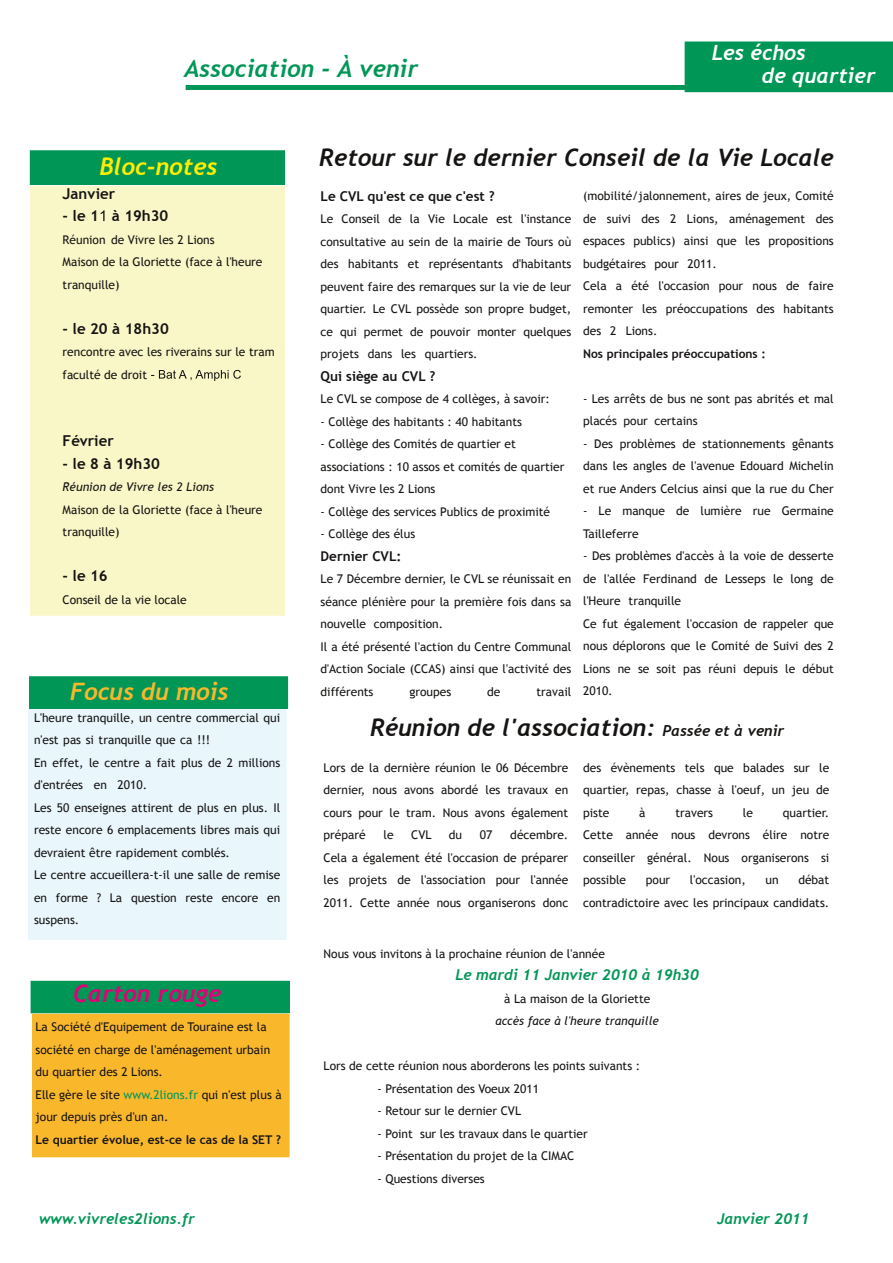
<style>
.page{position:relative;width:893px;height:1263px;background:#fff}
.page>*{position:absolute;margin:0;border:0;box-sizing:border-box;transform-origin:0 0}
.t1{font:italic 700 24px "Trebuchet";color:#161413}
.t2{font:italic 700 24px "Trebuchet";color:#009656}
.t3{font:italic 700 24px "Trebuchet";color:#f9b72c}
.t4{font:italic 700 24px "Trebuchet";color:#e20078}
.t5{font:italic 700 24px "Trebuchet";color:#ffec00}
.t6{font:italic 700 21px/22.5px "Trebuchet";color:#fff}
.t7{font:italic 700 15px "Trebuchet";color:#009656}
.t8{font:700 15px "Trebuchet MS";color:#161413}
.t9{font:700 13.5px "Trebuchet MS";color:#161413}
.t10{font:12px/22.5px "Trebuchet MS";color:#161413}
.t11{font:700 12px "Trebuchet MS";color:#161413}
.t12{font:italic 12px "Trebuchet MS";color:#161413}
.s1{color:#009656}
.s2{font-size:15px}
</style>
<div class="page">
<div style="left:30px;top:151px;width:255px;height:33px;background:#009656"></div>
<div style="left:31px;top:186px;width:254px;height:429px;background:#f9f6c7"></div>
<div style="left:685px;top:42px;width:207px;height:50px;background:#009656"></div>
<svg style="left:101px;top:210px;width:4px;height:11px"></svg>
<svg style="left:151px;top:370px;width:90px;height:11px"></svg>
<div style="left:186px;top:85px;width:499px;height:4px;border:1px solid #009656"></div>
<div style="left:30px;top:677px;width:258px;height:31px;background:#009656"></div>
<div style="left:28px;top:710px;width:258px;height:229px;background:#e9f6fc"></div>
<div style="left:31px;top:981px;width:258px;height:32px;background:#009656"></div>
<div style="left:33px;top:1014px;width:256px;height:143px;background:#f9b72c"></div>
<h1 class="t2" style="left:184px;top:54px;width:235px">Association - À venir</h1>
<h2 class="t6" style="left:762px;top:41px;width:115px;text-indent:-50px">Les échos<br>de quartier</h2>
<h1 class="t5" style="left:100px;top:152px;width:120px">Bloc-notes</h1>
<p class="t8" style="left:63px;top:184px;width:54px">Janvier</p>
<p class="t8" style="left:63px;top:207px;width:107px">- le 1 à 19h30</p>
<p class="t10" style="left:63px;top:228px;width:201px">Réunion de Vivre les 2 Lions<br>Maison de la Gloriette (face à l'heure tranquille)</p>
<p class="t8" style="left:63px;top:319px;width:108px">- le 20 à 18h30</p>
<p class="t10" style="left:63px;top:340px;width:214px">rencontre avec les riverains sur le tram faculté de droit</p>
<p class="t8" style="left:63px;top:432px;width:53px">Février</p>
<p class="t8" style="left:63px;top:454px;width:99px">- le 8 à 19h30</p>
<p class="t12" style="left:63px;top:480px;width:153px">Réunion de Vivre les 2 Lions</p>
<p class="t10" style="left:63px;top:498px;width:201px">Maison de la Gloriette (face à l'heure tranquille)</p>
<p class="t8" style="left:63px;top:567px;width:47px">- le 16</p>
<p class="t10" style="left:63px;top:588px;width:126px">Conseil de la vie locale</p>
<h1 class="t3" style="left:70px;top:677px;width:160px">Focus du mois</h1>
<p class="t10" style="left:34px;top:706px;width:248px">L'heure tranquille, un centre commercial qui n'est pas si tranquille que ca !!!<br>En effet, le centre a fait plus de 2 millions d'entrées en 2010.<br>Les 50 enseignes attirent de plus en plus. Il reste encore 6 emplacements libres mais qui devraient être rapidement comblés.<br>Le centre accueillera-t-il une salle de remise en forme ? La question reste encore en suspens.</p>
<h1 class="t4" style="left:73px;top:979px;width:150px">Carton rouge</h1>
<p class="t10" style="left:36px;top:1016px;width:248px">La Société d'Equipement de Touraine est la société en charge de l'aménagement urbain du quartier des 2 Lions.<br>Elle gère le site <span class="s1">www.2lions.fr</span> qui n'est plus à jour depuis près d'un an.</p>
<p class="t11" style="left:36px;top:1132px;width:247px">Le quartier évolue, est-ce le cas de la SET ?</p>
<h1 class="t1" style="left:319px;top:143px;width:516px">Retour sur le dernier Conseil de la Vie Locale</h1>
<p class="t9" style="left:321px;top:188px;width:176px">Le CVL qu'est ce que c'est ?</p>
<p class="t10" style="left:321px;top:207px;width:252px;text-align:justify">Le Conseil de la Vie Locale est l'instance consultative au sein de la mairie de Tours où des habitants et représentants d'habitants peuvent faire des remarques sur la vie de leur quartier. Le CVL possède son propre budget, ce qui permet de pouvoir monter quelques projets dans les quartiers.</p>
<p class="t9" style="left:321px;top:368px;width:116px">Qui siège au CVL ?</p>
<p class="t10" style="left:321px;top:387px;width:231px">Le CVL se compose de 4 collèges, à savoir:</p>
<p class="t10" style="left:321px;top:410px;width:203px">- Collège des habitants : 40 habitants</p>
<p class="t10" style="left:321px;top:432px;width:245px">- Collège des Comités de quartier et associations : 10 assos et comités de quartier dont Vivre les 2 Lions</p>
<p class="t10" style="left:321px;top:500px;width:231px">- Collège des services Publics de proximité</p>
<p class="t10" style="left:321px;top:522px;width:96px">- Collège des élus</p>
<p class="t9" style="left:321px;top:548px;width:82px">Dernier CVL:</p>
<p class="t10" style="left:321px;top:567px;width:252px">Le 7 Décembre dernier, le CVL se réunissait en séance plénière pour la première fois dans sa nouvelle composition.<br>Il a été présenté l'action du Centre Communal d'Action Sociale (CCAS) ainsi que l'activité des différents</p>
<p class="t10" style="left:409px;top:680px;width:43px">groupes</p>
<p class="t10" style="left:487px;top:680px;width:15px">de</p>
<p class="t10" style="left:536px;top:680px;width:36px">travail</p>
<p class="t10" style="left:583px;top:185px;width:252px">(mobilité/jalonnement, aires de jeux, Comité de suivi des 2 Lions, aménagement des espaces publics) ainsi que les propositions budgétaires pour 2011.<br>Cela a été l'occasion pour nous de faire remonter les préoccupations des habitants des 2 Lions.</p>
<p class="t11" style="left:583px;top:346px;width:184px">Nos principales préoccupations :</p>
<p class="t10" style="left:583px;top:387px;width:252px">- Les arrêts de bus ne sont pas abrités et mal placés pour certains</p>
<p class="t10" style="left:583px;top:432px;width:252px;text-align:justify">- Des problèmes de stationnements gênants dans les angles de l'avenue Edouard Michelin et rue Anders Celcius ainsi que la rue du Cher</p>
<p class="t10" style="left:583px;top:500px;width:252px">- Le manque de lumière rue Germaine<br>Tailleferre</p>
<p class="t10" style="left:583px;top:545px;width:252px">- Des problèmes d'accès à la voie de desserte de l'allée Ferdinand de Lesseps le long de l'Heure tranquille<br>Ce fut également l'occasion de rappeler que nous déplorons que le Comité de Suivi des 2<br>Lions ne se soit pas réuni depuis le début 2010.</p>
<h1 class="t1" style="left:370px;top:714px;width:416px">Réunion de l'association: <span class="s2">Passée et à venir</span></h1>
<p class="t10" style="left:324px;top:756px;width:246px;text-align:justify">Lors de la dernière réunion le 06 Décembre dernier, nous avons abordé les travaux en cours pour le tram. Nous avons également préparé</p>
<p class="t10" style="left:324px;top:824px;width:246px;text-align:justify;text-indent:187px">décembre.<br>Cela a également été l'occasion de préparer les projets de l'association pour l'année 2011. Cette année nous organiserons donc</p>
<p class="t10" style="left:383px;top:824px;width:12px">le</p>
<p class="t10" style="left:411px;top:824px;width:22px">CVL</p>
<p class="t10" style="left:449px;top:824px;width:15px">du</p>
<p class="t10" style="left:480px;top:824px;width:14px">07</p>
<p class="t10" style="left:583px;top:756px;width:248px;text-align:justify">des évènements tels que balades sur le quartier, repas, chasse à l'oeuf, un jeu de piste</p>
<p class="t10" style="left:639px;top:801px;width:8px">à</p>
<p class="t10" style="left:675px;top:801px;width:39px">travers</p>
<p class="t10" style="left:743px;top:801px;width:12px">le</p>
<p class="t10" style="left:583px;top:801px;width:248px;text-align:justify;text-indent:200px">quartier.<br>Cette année nous devrons élire notre conseiller général. Nous organiserons si possible</p>
<p class="t10" style="left:583px;top:869px;width:248px;text-align:right">débat<br>contradictoire avec les principaux candidats.</p>
<p class="t10" style="left:646px;top:869px;width:26px">pour</p>
<p class="t10" style="left:690px;top:869px;width:57px">l'occasion,</p>
<p class="t10" style="left:765px;top:869px;width:15px">un</p>
<p class="t10" style="left:324px;top:942px;width:283px">Nous vous invitons à la prochaine réunion de l'année</p>
<p class="t7" style="left:456px;top:966px;width:245px">Le mardi 11 Janvier 2010 à 19h30</p>
<p class="t10" style="left:504px;top:987px;width:148px">à La maison de la Gloriette</p>
<p class="t12" style="left:495px;top:1014px;width:165px">accès face à l'heure tranquille</p>
<p class="t10" style="left:324px;top:1055px;width:318px">Lors de cette réunion nous aborderons les points suivants :</p>
<p class="t10" style="left:378px;top:1077px;width:163px">- Présentation des Voeux 2011</p>
<p class="t10" style="left:378px;top:1100px;width:145px">- Retour sur le dernier CVL</p>
<p class="t10" style="left:378px;top:1122px;width:212px">- Point sur les travaux dans le quartier</p>
<p class="t10" style="left:378px;top:1145px;width:198px">- Présentation du projet de la CIMAC</p>
<p class="t10" style="left:378px;top:1167px;width:109px">- Questions diverses</p>
<p class="t7" style="left:39px;top:1210px;width:157px">www.vivreles2lions.fr</p>
<p class="t7" style="left:717px;top:1210px;width:94px">Janvier 2011</p>
</div>
